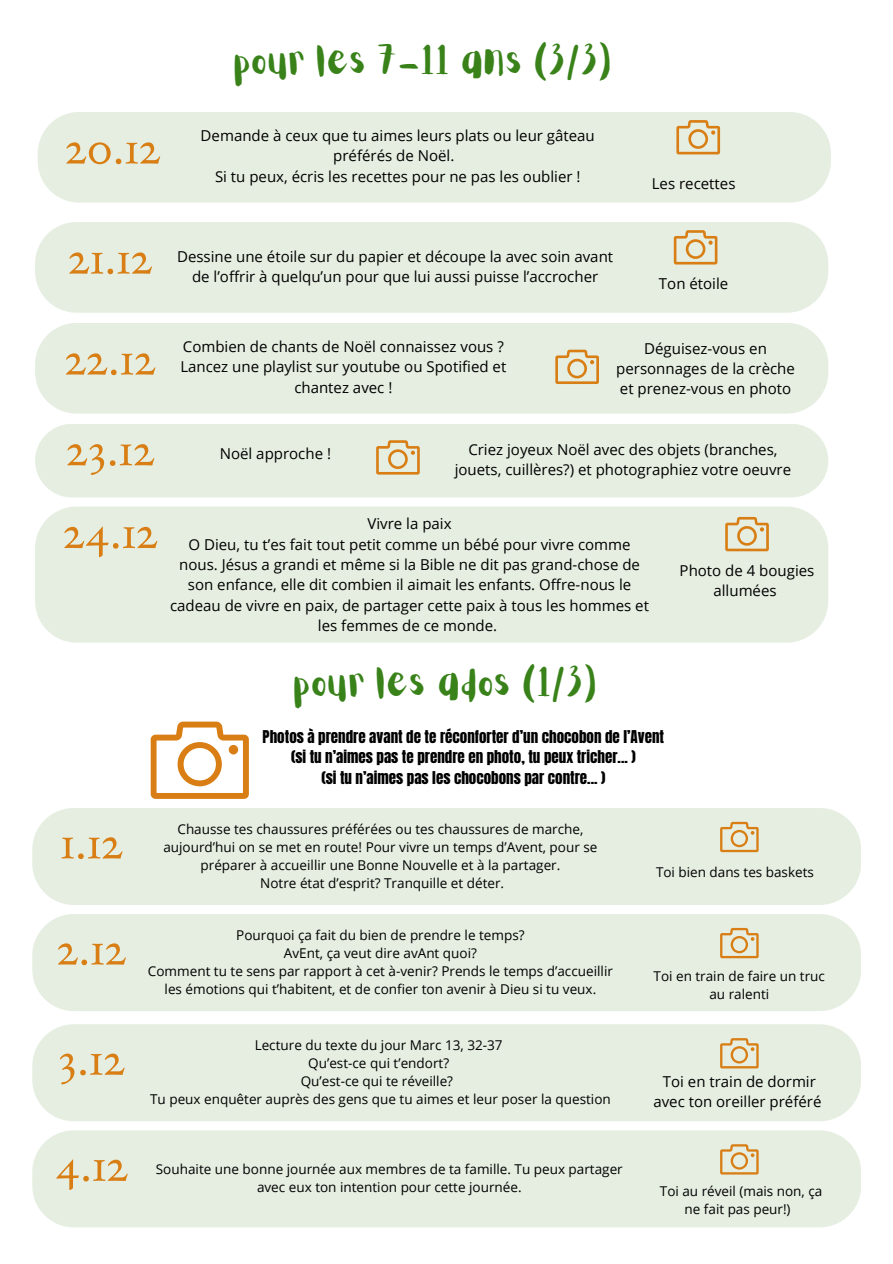
<style>
.page{position:relative;width:893px;height:1264px;background:#fff}
.page>*{position:absolute;margin:0;border:0;box-sizing:border-box;transform-origin:0 0}
.t1{font:51px "Benne";color:#d87e14}
.t2{font:34.35px "Aloja Extended";color:#39821a}
.t3{font:15px/20.2px "Open Sans";color:#000;text-align:center}
.t4{font:15px/20.2px "Anton";color:#000;text-align:center}
.t5{font:13.5px/18px "Open Sans";color:#000;text-align:center}
</style>
<div class="page">
<div style="left:32px;top:808px;width:829px;height:97px;background:#e5eee1"></div>
<svg style="left:720px;top:821px;width:38px;height:31px"></svg>
<div style="left:32px;top:914px;width:829px;height:97px;background:#e5eee1"></div>
<svg style="left:720px;top:927px;width:38px;height:31px"></svg>
<div style="left:32px;top:1024px;width:829px;height:97px;background:#e5eee1"></div>
<svg style="left:720px;top:1038px;width:38px;height:30px"></svg>
<div style="left:32px;top:1130px;width:829px;height:97px;background:#e5eee1"></div>
<svg style="left:720px;top:1144px;width:38px;height:30px"></svg>
<div style="left:38px;top:112px;width:792px;height:91px;background:#e5eee1"></div>
<svg style="left:676px;top:120px;width:44px;height:34px"></svg>
<div style="left:35px;top:222px;width:793px;height:91px;background:#e5eee1"></div>
<svg style="left:673px;top:230px;width:44px;height:34px"></svg>
<div style="left:35px;top:323px;width:793px;height:90px;background:#e5eee1"></div>
<svg style="left:555px;top:350px;width:44px;height:34px"></svg>
<div style="left:35px;top:424px;width:793px;height:73px;background:#e5eee1;border-radius:37px"></div>
<svg style="left:376px;top:440px;width:44px;height:34px"></svg>
<div style="left:35px;top:506px;width:793px;height:136px;background:#e5eee1"></div>
<svg style="left:725px;top:517px;width:43px;height:34px"></svg>
<svg style="left:151px;top:721px;width:97px;height:78px"></svg>
<h1 class="t1" style="left:65px;top:131px;width:97px">20.12</h1>
<p class="t2" style="left:235px;top:45px;width:380px">pour les 7-11 ans (3/3)</p>
<p class="t3" style="left:201px;top:125px;width:395px">Demande à ceux que tu aimes leurs plats ou leur gâteau préférés de Noël.<br>Si tu peux, écris les recettes pour ne pas les oublier !</p>
<h3 class="t1" style="left:68px;top:241px;width:86px">21.12</h3>
<h1 class="t3" style="left:177px;top:246px;width:437px">Dessine une étoile sur du papier et découpe la avec soin avant de l’offrir à quelqu’un pour que lui aussi puisse l’accrocher</h1>
<h3 class="t3" style="left:651px;top:173px;width:85px">Les recettes</h3>
<p class="t3" style="left:659px;top:273px;width:71px">Ton étoile</p>
<h3 class="t1" style="left:65px;top:342px;width:93px">22.12</h3>
<h3 class="t3" style="left:180px;top:336px;width:327px">Combien de chants de Noël connaissez vous ?<br>Lancez une playlist sur youtube ou Spotified et chantez avec !</h3>
<h2 class="t3" style="left:616px;top:337px;width:180px">Déguisez-vous en personnages de la crèche et prenez-vous en photo</h2>
<p class="t1" style="left:66px;top:433px;width:90px">23.12</p>
<h3 class="t3" style="left:220px;top:443px;width:113px">Noël approche !</h3>
<h1 class="t3" style="left:454px;top:438px;width:338px">Criez joyeux Noël avec des objets (branches, jouets, cuillères?) et photographiez votre oeuvre</h1>
<h3 class="t1" style="left:63px;top:516px;width:96px">24.12</h3>
<p class="t3" style="left:170px;top:513px;width:480px">Vivre la paix<br>O Dieu, tu t’es fait tout petit comme un bébé pour vivre comme nous. Jésus a grandi et même si la Bible ne dit pas grand-chose de son enfance, elle dit combien il aimait les enfants. Offre-nous le cadeau de vivre en paix, de partager cette paix à tous les hommes et les femmes de ce monde.</p>
<h3 class="t2" style="left:294px;top:667px;width:306px">pour les ados (1/3)</h3>
<h1 class="t4" style="left:262px;top:726px;width:403px">Photos à prendre avant de te réconforter d’un chocobon de l’Avent (si tu n’aimes pas te prendre en photo, tu peux tricher... )<br>(si tu n’aimes pas les chocobons par contre... )</h1>
<p class="t3" style="left:679px;top:559px;width:136px">Photo de 4 bougies allumées</p>
<h2 class="t1" style="left:60px;top:826px;width:64px">1.12</h2>
<h3 class="t1" style="left:57px;top:932px;width:71px">2.12</h3>
<p class="t1" style="left:58px;top:1042px;width:68px">3.12</p>
<h1 class="t5" style="left:163px;top:819px;width:435px">Chausse tes chaussures préférées ou tes chaussures de marche, aujourd’hui on se met en route! Pour vivre un temps d’Avent, pour se préparer à accueillir une Bonne Nouvelle et à la partager.<br>Notre état d’esprit? Tranquille et déter.</h1>
<h1 class="t5" style="left:148px;top:925px;width:466px">Pourquoi ça fait du bien de prendre le temps?<br>AvEnt, ça veut dire avAnt quoi?<br>Comment tu te sens par rapport à cet à-venir? Prends le temps d’accueillir les émotions qui t’habitent, et de confier ton avenir à Dieu si tu veux.</h1>
<h3 class="t5" style="left:150px;top:1036px;width:462px">Lecture du texte du jour Marc 13, 32-37<br>Qu’est-ce qui t’endort?<br>Qu’est-ce qui te réveille?<br>Tu peux enquêter auprès des gens que tu aimes et leur poser la question</h3>
<h3 class="t1" style="left:55px;top:1148px;width:75px">4.12</h3>
<p class="t5" style="left:156px;top:1160px;width:468px">Souhaite une bonne journée aux membres de ta famille. Tu peux partager avec eux ton intention pour cette journée.</p>
<p class="t5" style="left:656px;top:863px;width:159px">Toi bien dans tes baskets</p>
<h3 class="t5" style="left:653px;top:966px;width:173px">Toi en train de faire un truc au ralenti</h3>
<h1 class="t3" style="left:653px;top:1071px;width:169px">Toi en train de dormir avec ton oreiller préféré</h1>
<h3 class="t5" style="left:659px;top:1181px;width:164px">Toi au réveil (mais non, ça ne fait pas peur!)</h3>
</div>
